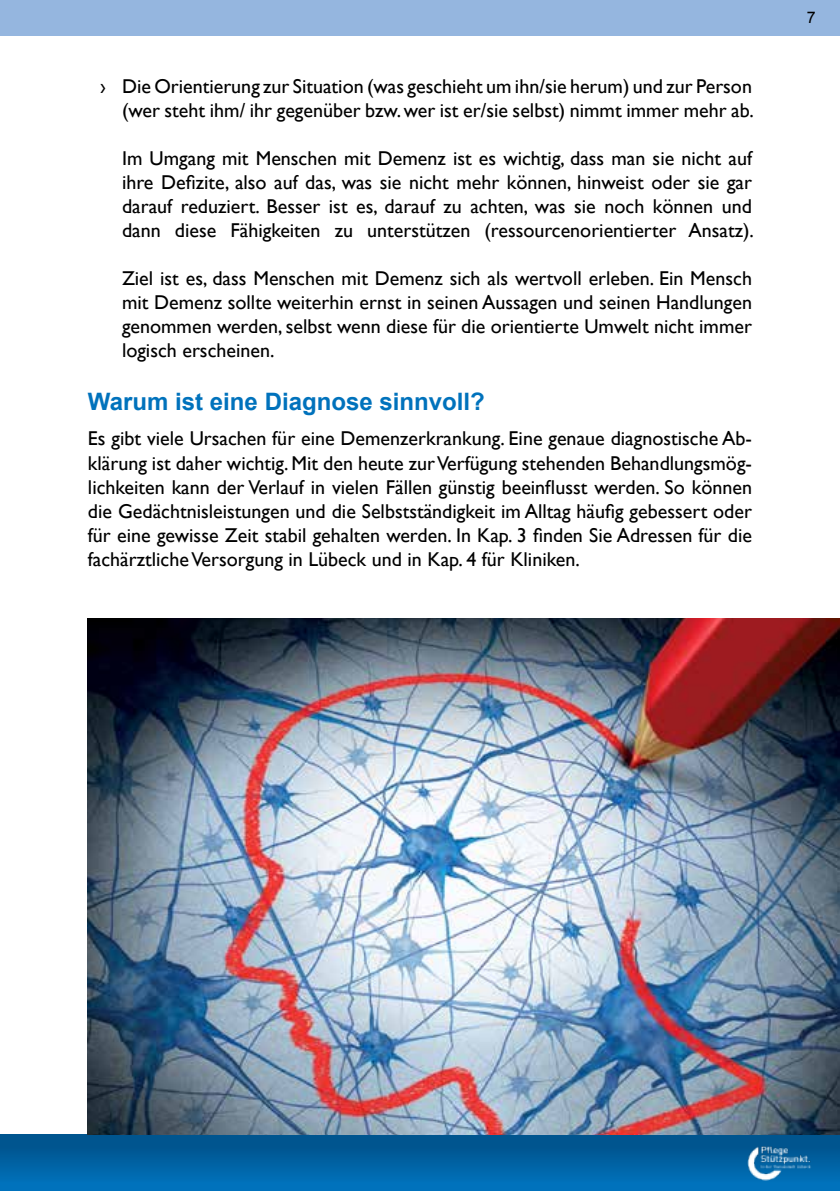
<style>
.page{position:relative;width:840px;height:1191px;background:#fff}
.page>*{position:absolute;margin:0;border:0;box-sizing:border-box;transform-origin:0 0}
.t1{font:700 24px "Arial";color:#0072bc}
.t2{font:20px/24px "Gill Sans";color:#000;text-align:justify}
.t3{font:16px "Arial";color:#000}
</style>
<div class="page">
<div style="left:0;top:0;width:839px;height:35px;background:#95b6df"></div>
<div style="left:0;top:1134px;width:839px;height:57px;background:linear-gradient(to bottom,#004f86,#0075c0)"></div>
<img style="left:741px;top:1145px;width:76px;height:36px">
<img style="left:88px;top:618px;width:751px;height:516px">
<p class="t2" style="left:100px;top:74px;width:655px;text-align:right">› Die Orientierung zur Situation (was geschieht um ihn/sie herum) und zur Person (wer steht ihm/ ihr gegenüber bzw. wer ist er/sie selbst) nimmt immer mehr ab.</p>
<p class="t2" style="left:122px;top:146px;width:633px">Im Umgang mit Menschen mit Demenz ist es wichtig, dass man sie nicht auf ihre Defizite, also auf das, was sie nicht mehr können, hinweist oder sie gar darauf reduziert. Besser ist es, darauf zu achten, was sie noch können und dann diese Fähigkeiten zu unterstützen (ressourcenorientierter Ansatz).</p>
<p class="t2" style="left:122px;top:266px;width:631px">Ziel ist es, dass Menschen mit Demenz sich als wertvoll erleben. Ein Mensch mit Demenz sollte weiterhin ernst in seinen Aussagen und seinen Handlungen genommen werden, selbst wenn diese für die orientierte Umwelt nicht immer logisch erscheinen.</p>
<p class="t1" style="left:88px;top:386px;width:398px">Warum ist eine Diagnose sinnvoll?</p>
<p class="t2" style="left:88px;top:426px;width:665px">Es gibt viele Ursachen für eine Demenzerkrankung. Eine genaue diagnostische Ab&shy;klärung ist daher wichtig. Mit den heute zur Verfügung stehenden Behandlungsmög&shy;lichkeiten kann der Verlauf in vielen Fällen günstig beeinflusst werden. So können die Gedächtnisleistungen und die Selbstständigkeit im Alltag häufig gebessert oder für eine gewisse Zeit stabil gehalten werden. In Kap. 3 finden Sie Adressen für die fachärztliche Versorgung in Lübeck und in Kap. 4 für Kliniken.</p>
<p class="t3" style="left:806px;top:6px;width:10px">7</p>
</div>
